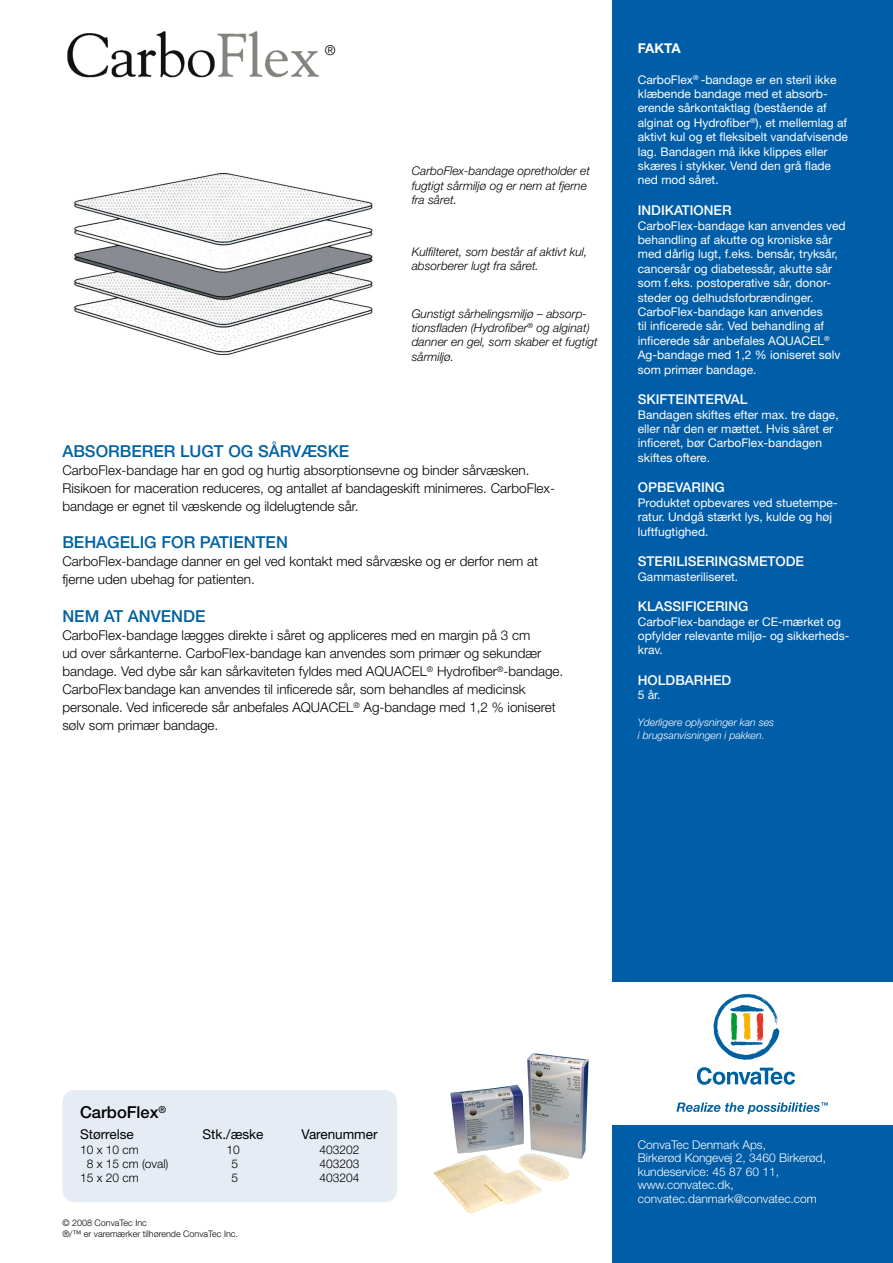
<style>
.page{position:relative;width:893px;height:1263px;background:#fff}
.page>*{position:absolute;margin:0;border:0;box-sizing:border-box;transform-origin:0 0}
.t1{font:500 16.5px "Helvetica Neue";color:#0061a1}
.t2{font:500 16.5px "Helvetica Neue";color:#000}
.t3{font:300 13.5px/18px "Helvetica Neue";color:#000}
.t4{font:500 13.5px "Helvetica Neue";color:#fff}
.t5{font:13.5px "Helvetica Neue";color:#000}
.t6{font:700 13.5px "Helvetica Neue";letter-spacing:-.03em;color:#fff}
.t7{font:12px/14.4px "Helvetica Neue";color:#fff}
.t8{font:italic 300 12px/14.4px "Helvetica Neue";color:#000}
.t9{font:300 12px/13.5px "Helvetica Neue";color:#fff}
.t10{font:300 12px "Helvetica Neue";color:#000}
.t11{font:italic 300 10.5px/12.6px "Helvetica Neue";color:#fff}
.t12{font:300 9px/10.8px "Helvetica Neue";color:#000}
</style>
<div class="page">
<div style="left:62px;top:1090px;width:335px;height:112px;background:#e6ecf4;border-radius:13px"></div>
<div style="left:612px;top:0;width:281px;height:1263px;background:#005da8"></div>
<div style="left:605px;top:982px;width:288px;height:143px;background:#fff"></div>
<svg style="left:714px;top:994px;width:65px;height:66px"></svg>
<svg style="left:697px;top:1067px;width:98px;height:18px"></svg>
<svg style="left:676px;top:1102px;width:152px;height:12px"></svg>
<img style="left:74px;top:172px;width:299px;height:184px">
<img style="left:434px;top:1053px;width:155px;height:161px">
<img style="left:67px;top:31px;width:252px;height:47px">
<p class="t3" style="left:325px;top:41px;width:12px">®</p>
<p class="t8" style="left:412px;top:164px;width:180px">CarboFlex-bandage opretholder et fugtigt sårmiljø og er nem at fjerne fra såret.</p>
<p class="t8" style="left:412px;top:244px;width:177px">Kulfilteret, som består af aktivt kul, absorberer lugt fra såret.</p>
<p class="t8" style="left:412px;top:306px;width:188px">Gunstigt sårhelingsmiljø – absorp&shy;tionsfladen (Hydrofiber<sup>®</sup> og alginat) danner en gel, som skaber et fugtigt sårmiljø.</p>
<h1 class="t1" style="left:62px;top:441px;width:289px">ABSORBERER LUGT OG SÅRVÆSKE</h1>
<p class="t3" style="left:62px;top:460px;width:494px">CarboFlex-bandage har en god og hurtig absorptionsevne og binder sårvæsken.<br>Risikoen for maceration reduceres, og antallet af bandageskift minimeres. CarboFlex&shy;bandage er egnet til væskende og ildelugtende sår.</p>
<h1 class="t1" style="left:62px;top:533px;width:227px">BEHAGELIG FOR PATIENTEN</h1>
<p class="t3" style="left:62px;top:552px;width:477px">CarboFlex-bandage danner en gel ved kontakt med sårvæske og er derfor nem at fjerne uden ubehag for patienten.</p>
<h1 class="t1" style="left:62px;top:606px;width:145px">NEM AT ANVENDE</h1>
<p class="t3" style="left:62px;top:626px;width:502px">CarboFlex-bandage lægges direkte i såret og appliceres med en margin på 3 cm<br>ud over sårkanterne. CarboFlex-bandage kan anvendes som primær og sekundær bandage. Ved dybe sår kan sårkaviteten fyldes med AQUACEL<sup>®</sup> Hydrofiber<sup>®</sup>-bandage.<br>CarboFlex<sup>-</sup>bandage kan anvendes til inficerede sår, som behandles af medicinsk personale. Ved inficerede sår anbefales AQUACEL<sup>®</sup> Ag-bandage med 1,2 % ioniseret sølv som primær bandage.</p>
<p class="t6" style="left:638px;top:40px;width:44px">Fakta</p>
<p class="t7" style="left:638px;top:72px;width:212px">CarboFlex<sup>®</sup> -bandage er en steril ikke klæbende bandage med et absorb&shy;erende sårkontaktlag (bestående af alginat og Hydrofiber<sup>®</sup>), et mellemlag af aktivt kul og et fleksibelt vandafvisende lag. Bandagen må ikke klippes eller skæres i stykker. Vend den grå flade ned mod såret.</p>
<p class="t4" style="left:638px;top:202px;width:95px">INDIKATIONER</p>
<p class="t7" style="left:638px;top:218px;width:209px">CarboFlex-bandage kan anvendes ved behandling af akutte og kroniske sår med dårlig lugt, f.eks. bensår, tryksår, cancersår og diabetessår, akutte sår som f.eks. postoperative sår, donor&shy;steder og delhudsforbrændinger.<br>CarboFlex-bandage kan anvendes<br>til inficerede sår. Ved behandling af inficerede sår anbefales AQUACEL<sup>® </sup>Ag-bandage med 1,2 % ioniseret sølv som primær bandage.</p>
<p class="t4" style="left:638px;top:391px;width:111px">SKIFTEINTERVAL</p>
<p class="t7" style="left:638px;top:407px;width:202px">Bandagen skiftes efter max. tre dage, eller når den er mættet. Hvis såret er inficeret, bør CarboFlex-bandagen skiftes oftere.</p>
<p class="t4" style="left:638px;top:479px;width:89px">OPBEVARING</p>
<p class="t7" style="left:638px;top:495px;width:201px">Produktet opbevares ved stuetempe&shy;ratur. Undgå stærkt lys, kulde og høj luftfugtighed.</p>
<p class="t4" style="left:638px;top:553px;width:168px">STERILISERINGSMETODE</p>
<p class="t7" style="left:638px;top:569px;width:102px">Gammasteriliseret.</p>
<p class="t4" style="left:638px;top:598px;width:112px">KLASSIFICERING</p>
<p class="t7" style="left:638px;top:614px;width:213px">CarboFlex-bandage er CE-mærket og opfylder relevante miljø- og sikkerheds&shy;krav.</p>
<p class="t4" style="left:638px;top:672px;width:95px">HOLDBARHED</p>
<p class="t7" style="left:638px;top:688px;width:24px">5 år.</p>
<p class="t11" style="left:638px;top:716px;width:138px">Yderligere oplysninger kan ses i brugsanvisningen i pakken.</p>
<h1 class="t2" style="left:80px;top:1102px;width:88px">CarboFlex<sup>®</sup></h1>
<p class="t5" style="left:80px;top:1126px;width:55px">Størrelse</p>
<p class="t5" style="left:203px;top:1126px;width:63px">Stk./æske</p>
<p class="t5" style="left:302px;top:1126px;width:78px">Varenummer</p>
<p class="t10" style="left:80px;top:1142px;width:60px">10 x 10 cm</p>
<p class="t10" style="left:226px;top:1142px;width:15px">10</p>
<p class="t10" style="left:320px;top:1142px;width:42px">403202</p>
<p class="t10" style="left:87px;top:1156px;width:83px">8 x 15 cm (oval)</p>
<p class="t10" style="left:231px;top:1156px;width:8px">5</p>
<p class="t10" style="left:320px;top:1156px;width:42px">403203</p>
<p class="t10" style="left:80px;top:1171px;width:60px">15 x 20 cm</p>
<p class="t10" style="left:231px;top:1171px;width:8px">5</p>
<p class="t10" style="left:320px;top:1171px;width:42px">403204</p>
<p class="t12" style="left:62px;top:1217px;width:177px">© 2008 ConvaTec Inc<br>®/™ er varemærker tilhørende ConvaTec Inc.</p>
<p class="t9" style="left:638px;top:1137px;width:190px">ConvaTec Denmark Aps,<br>Birkerød Kongevej 2, 3460 Birkerød, kundeservice: 45 87 60 11, www.convatec.dk, convatec.danmark@convatec.com</p>
</div>
